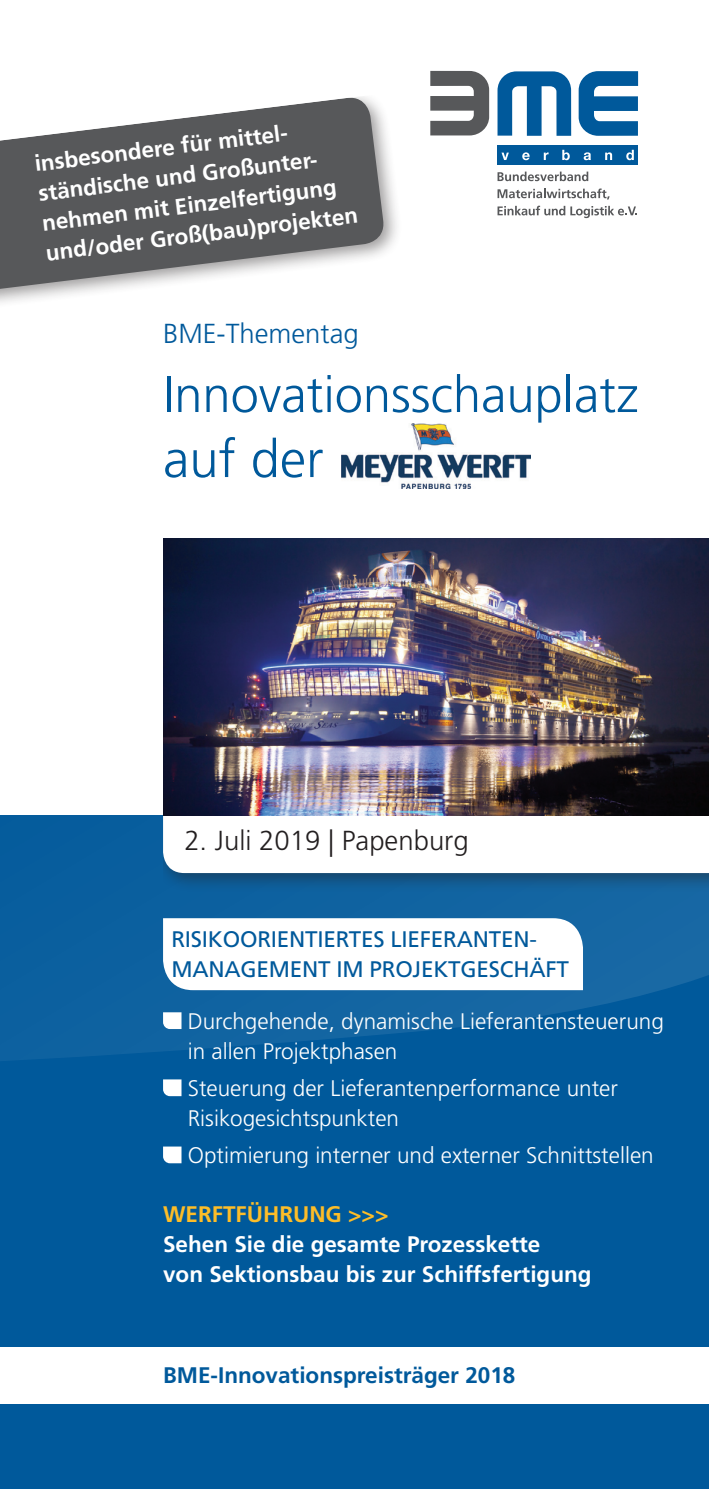
<style>
.page{position:relative;width:709px;height:1489px;background:#fff}
.page>*{position:absolute;margin:0;border:0;box-sizing:border-box;transform-origin:0 0}
.t1{font:300 52.5px "Frutiger LT Std";color:#00599b}
.t2{font:300 50.5px "Frutiger LT Std";color:#00599b}
.t3{font:300 27.5px "Frutiger LT Std";color:#231f20}
.t4{font:300 27.5px "Frutiger LT Std";color:#00599b}
.t5{font:300 22.5px/30px "Frutiger LT Std";color:#fff}
.t6{font:700 22.5px/30px "Frutiger LT Std";color:#fff}
.t7{font:22.5px/30px "Frutiger LT Std";letter-spacing:-.01em;color:#00599b}
.t8{font:700 22.5px "Frutiger LT Std";color:#00599b}
.t9{font:700 22.5px "Frutiger LT Std";color:#fdbd28}
</style>
<div class="page">
<div style="left:0;top:815px;width:709px;height:673px;background:#00599b"></div>
<svg style="left:0;top:892px;width:709px;height:169px;fill:#0d61a0"></svg>
<div style="left:163px;top:694px;width:546px;height:198px;background:#231f20;opacity:.45"></div>
<div style="left:163px;top:815px;width:546px;height:58px;background:#fff"></div>
<img style="left:163px;top:539px;width:546px;height:276px">
<div style="left:497px;top:145px;width:141px;height:19px;background:#00599b"></div>
<svg style="left:501px;top:153px;width:8px;height:7px"></svg>
<svg style="left:522px;top:152px;width:8px;height:8px"></svg>
<svg style="left:544px;top:152px;width:4px;height:8px"></svg>
<svg style="left:562px;top:150px;width:8px;height:10px"></svg>
<svg style="left:583px;top:152px;width:8px;height:8px"></svg>
<svg style="left:605px;top:152px;width:7px;height:8px"></svg>
<svg style="left:626px;top:150px;width:8px;height:10px"></svg>
<svg style="left:497px;top:206px;width:140px;height:12px"></svg>
<svg style="left:497px;top:188px;width:112px;height:11px"></svg>
<svg style="left:497px;top:171px;width:91px;height:10px"></svg>
<svg style="left:578px;top:71px;width:60px;height:65px"></svg>
<svg style="left:497px;top:71px;width:74px;height:65px"></svg>
<svg style="left:430px;top:71px;width:59px;height:64px"></svg>
<div style="left:0;top:1346px;width:709px;height:57px;background:#fff"></div>
<svg style="left:163px;top:1012px;width:18px;height:16px"></svg>
<svg style="left:163px;top:1079px;width:18px;height:17px"></svg>
<svg style="left:163px;top:1146px;width:18px;height:17px"></svg>
<img style="left:341px;top:423px;width:190px;height:65px">
<div style="left:163px;top:918px;width:420px;height:72px;background:#fff"></div>
<div style="left:0;top:90px;width:402px;height:225px;background:#231f20;opacity:.45"></div>
<svg style="left:0;top:95px;width:386px;height:218px;fill:#57585a"></svg>
<p class="t6" style="left:33px;top:149px;width:318px;rotate:-7deg">insbesondere für mittel--‑ ständische und Großunter&shy;nehmen mit Einzelfertigung und/oder Groß(bau)projekten</p>
<p class="t4" style="left:163px;top:318px;width:197px">BME-Thementag</p>
<h2 class="t2" style="left:163px;top:366px;width:477px">Innovationsschauplatz</h2>
<h1 class="t1" style="left:163px;top:429px;width:162px">auf der</h1>
<p class="t3" style="left:184px;top:825px;width:286px">2. Juli 2019 | Papenburg</p>
<p class="t7" style="left:171px;top:924px;width:399px">RISIKOORIENTIERTES LIEFERANTEN-<br>MANAGEMENT IM PROJEKTGESCHÄFT</p>
<p class="t5" style="left:188px;top:1006px;width:477px">Durchgehende, dynamische Lieferantensteuerung in allen Projektphasen</p>
<p class="t5" style="left:188px;top:1073px;width:432px">Steuerung der Lieferantenperformance unter<br>Risikogesichtspunkten</p>
<p class="t5" style="left:188px;top:1140px;width:467px">Optimierung interner und externer Schnittstellen</p>
<p class="t9" style="left:163px;top:1200px;width:36px">Werftf</p>
<p class="t9" style="left:247px;top:1200px;width:143px">ührung &gt;&gt;&gt;</p>
<p class="t6" style="left:163px;top:1228px;width:430px">Sehen Sie die gesamte Prozesskette<br>von Sektionsbau bis zur Schiffsfertigung</p>
<p class="t8" style="left:163px;top:1361px;width:354px">BME-Innovationspreisträger 2018</p>
</div>
